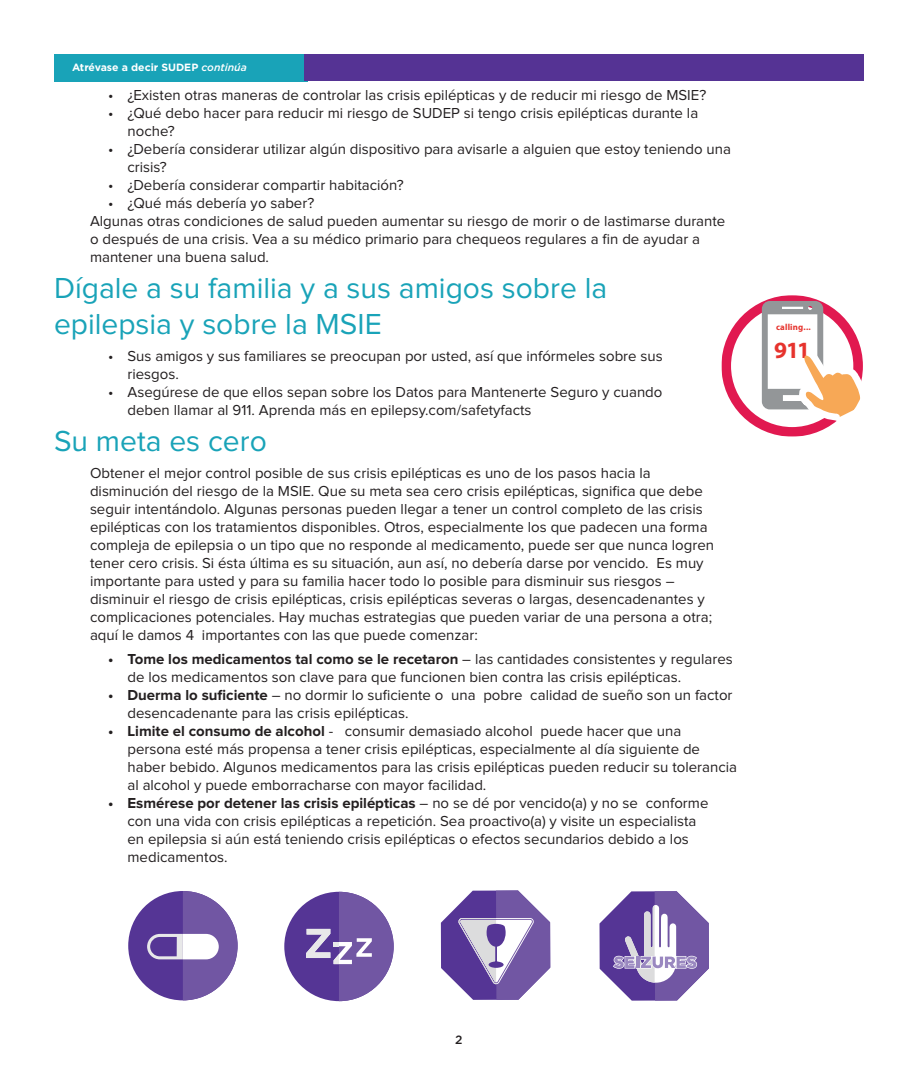
<style>
.page{position:relative;width:918px;height:1080px;background:#fff}
.page>*{position:absolute;margin:0;border:0;box-sizing:border-box;transform-origin:0 0}
.Subhead{font:30px/36px "Proxima Nova";color:#19a3b8}
.t1{font:700 23.4px "Myriad Pro";color:#e6332d}
.bullets{font:15px/18px "Proxima Nova";color:#231f20}
.text{font:15px/18px "Proxima Nova";color:#231f20}
.t2{font:500 12px "Gotham";color:#231f20}
.t3{font:700 10.5px "Gotham";color:#fff}
.t4{font:700 8.85px "Myriad Pro";letter-spacing:.02em;color:#e6332d}
.s1{font-weight:500;font-style:italic}
.s2{font-weight:700}
</style>
<div class="page">
<div style="left:54px;top:54px;width:254px;height:27px;background:#19a3b8"></div>
<div style="left:304px;top:54px;width:560px;height:27px;background:#553394"></div>
<svg style="left:284px;top:892px;width:110px;height:109px"></svg>
<svg style="left:441px;top:890px;width:109px;height:110px"></svg>
<svg style="left:600px;top:891px;width:109px;height:110px"></svg>
<svg style="left:128px;top:891px;width:110px;height:109px"></svg>
<svg style="left:721px;top:295px;width:142px;height:142px"></svg>
<p class="t3" style="left:72px;top:61px;width:176px">Atrévase a decir SUDEP <span class="s1">continúa</span></p>
<p class="bullets" style="left:108px;top:87px;width:600px">• ¿Existen otras maneras de controlar las crisis epilépticas y de reducir mi riesgo de MSIE?</p>
<p class="bullets" style="left:128px;top:105px;width:572px;text-indent:-20px">• ¿Qué debo hacer para reducir mi riesgo de SUDEP si tengo crisis epilépticas durante la noche?</p>
<p class="bullets" style="left:128px;top:141px;width:605px;text-indent:-20px">• ¿Debería considerar utilizar algún dispositivo para avisarle a alguien que estoy teniendo una crisis?</p>
<p class="bullets" style="left:108px;top:177px;width:297px">• ¿Debería considerar compartir habitación?</p>
<p class="bullets" style="left:108px;top:195px;width:208px">• ¿Qué más debería yo saber?</p>
<p class="text" style="left:90px;top:213px;width:637px">Algunas otras condiciones de salud pueden aumentar su riesgo de morir o de lastimarse durante o después de una crisis. Vea a su médico primario para chequeos regulares a fin de ayudar a mantener una buena salud.</p>
<p class="Subhead" style="left:54px;top:271px;width:555px">Dígale a su familia y a sus amigos sobre la epilepsia y sobre la MSIE</p>
<p class="bullets" style="left:128px;top:348px;width:537px;text-indent:-20px">• Sus amigos y sus familiares se preocupan por usted, así que infórmeles sobre sus riesgos.</p>
<p class="bullets" style="left:128px;top:384px;width:537px;text-indent:-20px">• Asegúrese de que ellos sepan sobre los Datos para Mantenerte Seguro y cuando deben llamar al 911. Aprenda más en epilepsy.com/safetyfacts</p>
<p class="Subhead" style="left:54px;top:424px;width:214px">Su meta es cero</p>
<p class="bullets" style="left:90px;top:465px;width:626px">Obtener el mejor control posible de sus crisis epilépticas es uno de los pasos hacia la disminución del riesgo de la MSIE. Que su meta sea cero crisis epilépticas, significa que debe seguir intentándolo. Algunas personas pueden llegar a tener un control completo de las crisis epilépticas con los tratamientos disponibles. Otros, especialmente los que padecen una forma compleja de epilepsia o un tipo que no responde al medicamento, puede ser que nunca logren tener cero crisis. Si ésta última es su situación, aun así, no debería darse por vencido. Es muy importante para usted y para su familia hacer todo lo posible para disminuir sus riesgos – disminuir el riesgo de crisis epilépticas, crisis epilépticas severas o largas, desencadenantes y complicaciones potenciales. Hay muchas estrategias que pueden variar de una persona a otra; aquí le damos 4 importantes con las que puede comenzar:</p>
<p class="bullets" style="left:128px;top:651px;width:607px;text-indent:-20px"><span class="s2">• Tome los medicamentos tal como se le recetaron</span> – las cantidades consistentes y regulares de los medicamentos son clave para que funcionen bien contra las crisis epilépticas.</p>
<p class="bullets" style="left:128px;top:687px;width:607px;text-indent:-20px"><span class="s2">• Duerma lo suficiente</span> – no dormir lo suficiente o una pobre calidad de sueño son un factor desencadenante para las crisis epilépticas.</p>
<p class="bullets" style="left:128px;top:723px;width:611px;text-indent:-20px"><span class="s2">• Limite el consumo de alcohol</span> - consumir demasiado alcohol puede hacer que una persona esté más propensa a tener crisis epilépticas, especialmente al día siguiente de haber bebido. Algunos medicamentos para las crisis epilépticas pueden reducir su tolerancia al alcohol y puede emborracharse con mayor facilidad.</p>
<p class="bullets" style="left:128px;top:795px;width:583px;text-indent:-20px"><span class="s2">• Esmérese por detener las crisis epilépticas</span> – no se dé por vencido(a) y no se conforme con una vida con crisis epilépticas a repetición. Sea proactivo(a) y visite un especialista en epilepsia si aún está teniendo crisis epilépticas o efectos secundarios debido a los medicamentos.</p>
<p class="t4" style="left:776px;top:321px;width:36px">calling...</p>
<p class="t1" style="left:774px;top:335px;width:38px">911</p>
<p class="t2" style="left:455px;top:1032px;width:9px">2</p>
</div>
